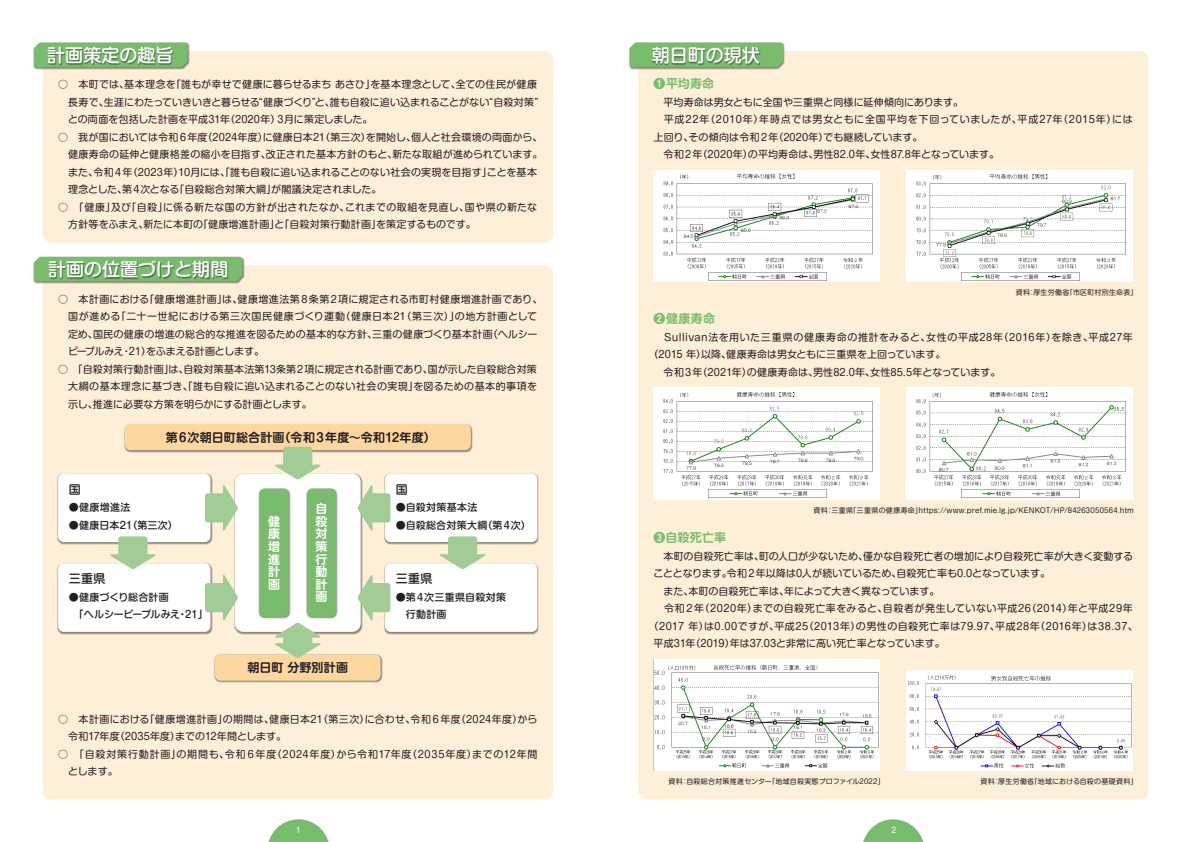
<style>
.page{position:relative;width:1191px;height:842px;background:#fff}
.page>*{position:absolute;margin:0;border:0;box-sizing:border-box;transform-origin:0 0}
.t1{font:500 18px "Shin M Go Pr 6 N";color:#fff}
.t2{font:700 12px "Shin M Go Pr 6 N De";letter-spacing:.005em;color:#231f20}
.t3{font:700 12px "Shin M Go Pr 6 N De";letter-spacing:.015em;color:#7abc6e}
.t4{font:700 12px/12.6px "Shin M Go Pr 6 N De";color:#fff;text-align:justify}
.t5{font:500 12px "Shin M Go Pr 6 N";letter-spacing:.03em;color:#231f20}
.t6{font:10px "Shin M Go Pr 6 N";letter-spacing:.02em;color:#231f20}
.t7{font:10px "Shin M Go Pr 6 N";color:#231f20}
.t8{font:10px "Shin M Go Pr 6 N";letter-spacing:.045em;color:#231f20}
.t9{font:10px "Shin M Go Pr 6 N";letter-spacing:.07em;color:#231f20}
.t10{font:10px "Shin M Go Pr 6 N";letter-spacing:.055em;color:#231f20}
.t11{font:10px "Shin M Go Pr 6 N";letter-spacing:-.005em;color:#231f20}
.t12{font:500 10px/17.5px "Shin M Go Pr 6 N";letter-spacing:.02em;color:#231f20}
.t13{font:10px "Shin M Go Pr 6 N";letter-spacing:.05em;color:#231f20}
.t14{font:500 10px/17.5px "Shin M Go Pr 6 N";letter-spacing:-.015em;color:#231f20}
.t15{font:10px "Shin M Go Pr 6 N";letter-spacing:-.02em;color:#231f20}
.t16{font:8px "Shin M Go Pr 6 N";color:#fff}
.t17{font:7px "Shin M Go Pr 6 N";letter-spacing:.03em;color:#231f20}
</style>
<div class="page">
<div style="left:43px;top:51px;width:510px;height:192px;background:#feefd8;border-radius:9px"></div>
<div style="left:43px;top:265px;width:510px;height:534px;background:#feefd8;border-radius:9px"></div>
<div style="left:638px;top:51px;width:510px;height:748px;background:#feefd8;border-radius:9px"></div>
<img style="left:33px;top:42px;width:157px;height:28px">
<svg style="left:34px;top:43px;width:153px;height:24px"></svg>
<img style="left:33px;top:256px;width:212px;height:28px">
<svg style="left:34px;top:257px;width:208px;height:24px"></svg>
<img style="left:629px;top:42px;width:156px;height:28px">
<svg style="left:629px;top:43px;width:154px;height:24px"></svg>
<img style="left:653px;top:170px;width:226px;height:112px">
<img style="left:906px;top:170px;width:226px;height:112px">
<img style="left:906px;top:388px;width:226px;height:111px">
<img style="left:653px;top:388px;width:226px;height:111px">
<img style="left:906px;top:670px;width:226px;height:101px">
<img style="left:653px;top:659px;width:226px;height:112px">
<img style="left:124px;top:424px;width:349px;height:29px">
<div style="left:125px;top:424px;width:346px;height:26px;background:#fed7a0;border-radius:6px"></div>
<img style="left:214px;top:654px;width:169px;height:29px">
<div style="left:215px;top:654px;width:165px;height:27px;background:#fed7a0;border-radius:6px"></div>
<img style="left:234px;top:473px;width:129px;height:162px">
<div style="left:235px;top:474px;width:126px;height:158px;background:#fff;border-radius:9px"></div>
<img style="left:258px;top:488px;width:33px;height:131px">
<div style="left:259px;top:489px;width:30px;height:128px;background:#7abc6e;border-radius:6px"></div>
<img style="left:306px;top:488px;width:32px;height:131px">
<div style="left:307px;top:489px;width:29px;height:128px;background:#7abc6e;border-radius:6px"></div>
<img style="left:57px;top:473px;width:156px;height:72px">
<div style="left:58px;top:474px;width:152px;height:68px;background:#fff;border-radius:6px"></div>
<img style="left:57px;top:563px;width:156px;height:72px">
<div style="left:58px;top:563px;width:152px;height:69px;background:#fff;border-radius:6px"></div>
<img style="left:384px;top:473px;width:155px;height:72px">
<div style="left:385px;top:474px;width:152px;height:68px;background:#fff;border-radius:6px"></div>
<img style="left:384px;top:563px;width:155px;height:72px">
<div style="left:385px;top:563px;width:152px;height:69px;background:#fff;border-radius:6px"></div>
<svg style="left:275px;top:447px;width:46px;height:33px"></svg>
<svg style="left:275px;top:623px;width:46px;height:35px"></svg>
<svg style="left:439px;top:536px;width:47px;height:33px"></svg>
<svg style="left:110px;top:536px;width:46px;height:33px"></svg>
<svg style="left:205px;top:485px;width:33px;height:46px"></svg>
<svg style="left:205px;top:574px;width:33px;height:47px"></svg>
<svg style="left:357px;top:485px;width:33px;height:46px"></svg>
<svg style="left:357px;top:574px;width:33px;height:47px"></svg>
<img style="left:46px;top:45px;width:130px;height:25px">
<img style="left:47px;top:259px;width:184px;height:25px">
<img style="left:650px;top:45px;width:112px;height:25px">
<svg style="left:268px;top:819px;width:61px;height:23px"></svg>
<svg style="left:863px;top:819px;width:61px;height:23px"></svg>
<h1 class="t1" style="left:47px;top:40px;width:128px">計画策定の趣旨</h1>
<p class="t6" style="left:58px;top:77px;width:480px">○　本町では、基本理念を「誰もが幸せで健康に暮らせるまち あさひ」を基本理念として、全ての住民が健康</p>
<p class="t7" style="left:68px;top:94px;width:472px">長寿で、生涯にわたっていきいきと暮らせる“健康づくり”と、誰も自殺に追い込まれることがない“自殺対策”</p>
<p class="t6" style="left:68px;top:112px;width:306px">との両面を包括した計画を平成31年（2020年）３月に策定しました。</p>
<p class="t6" style="left:58px;top:129px;width:486px">○　我が国においては令和６年度（2024年度）に健康日本21（第三次）を開始し、個人と社会環境の両面から、</p>
<p class="t6" style="left:68px;top:147px;width:476px">健康寿命の延伸と健康格差の縮小を目指す、改正された基本方針のもと、新たな取組が進められています。</p>
<p class="t6" style="left:68px;top:164px;width:470px">また、令和４年（2023年）10月には、「誰も自殺に追い込まれることのない社会の実現を目指す」ことを基本</p>
<p class="t6" style="left:68px;top:182px;width:315px">理念とした、第４次となる「自殺総合対策大綱」が閣議決定されました。</p>
<p class="t8" style="left:58px;top:199px;width:480px">○　「健康」及び「自殺」に係る新たな国の方針が出されたなか、これまでの取組を見直し、国や県の新たな</p>
<p class="t6" style="left:68px;top:217px;width:409px">方針等をふまえ、新たに本町の「健康増進計画」と「自殺対策行動計画」を策定するものです。</p>
<h1 class="t1" style="left:48px;top:255px;width:181px">計画の位置づけと期間</h1>
<p class="t6" style="left:58px;top:291px;width:486px">○　本計画における「健康増進計画」は、健康増進法第８条第２項に規定される市町村健康増進計画であり、</p>
<p class="t10" style="left:68px;top:308px;width:470px">国が進める「二十一世紀における第三次国民健康づくり運動（健康日本21（第三次）」の地方計画として</p>
<p class="t6" style="left:68px;top:326px;width:471px">定め、国民の健康の増進の総合的な推進を図るための基本的な方針、三重の健康づくり基本計画（ヘルシー</p>
<p class="t15" style="left:68px;top:343px;width:197px">ピープルみえ・21）をふまえる計画とします。</p>
<p class="t6" style="left:58px;top:361px;width:480px">○　「自殺対策行動計画」は、自殺対策基本法第13条第２項に規定される計画であり、国が示した自殺総合対策</p>
<p class="t6" style="left:68px;top:378px;width:470px">大綱の基本理念に基づき、「誰も自殺に追い込まれることのない社会の実現」を図るための基本的事項を</p>
<p class="t11" style="left:68px;top:396px;width:245px">示し、推進に必要な方策を明らかにする計画とします。</p>
<p class="t2" style="left:166px;top:428px;width:271px">第６次朝日町総合計画（令和３年度～令和12年度）</p>
<p class="t5" style="left:69px;top:479px;width:13px">国</p>
<p class="t12" style="left:69px;top:498px;width:63px">●健康増進法</p>
<p class="t12" style="left:69px;top:516px;width:111px">●健康日本21（第三次）</p>
<p class="t5" style="left:69px;top:569px;width:38px">三重県</p>
<p class="t14" style="left:69px;top:588px;width:140px">●健康づくり総合計画<br>　「ヘルシーピープルみえ・21」</p>
<p class="t4" style="left:268px;top:514px;width:13px">健康増進計画</p>
<p class="t4" style="left:315px;top:502px;width:13px">自殺対策行動計画</p>
<p class="t2" style="left:247px;top:658px;width:102px">朝日町 分野別計画</p>
<p class="t5" style="left:396px;top:479px;width:13px">国</p>
<p class="t12" style="left:396px;top:498px;width:83px">●自殺対策基本法</p>
<p class="t12" style="left:396px;top:516px;width:137px">●自殺総合対策大綱（第４次）</p>
<p class="t5" style="left:396px;top:569px;width:38px">三重県</p>
<p class="t12" style="left:396px;top:588px;width:112px">●第４次三重県自殺対策　行動計画</p>
<p class="t6" style="left:58px;top:711px;width:481px">○　本計画における「健康増進計画」の期間は、健康日本21（第三次）に合わせ、令和６年度（2024年度）から</p>
<p class="t7" style="left:68px;top:728px;width:219px">令和17年度（2035年度）までの12年間とします。</p>
<p class="t9" style="left:58px;top:746px;width:481px">○　「自殺対策行動計画」の期間も、令和６年度（2024年度）から令和17年度（2035年度）までの12年間</p>
<p class="t6" style="left:68px;top:763px;width:51px">とします。</p>
<h1 class="t1" style="left:652px;top:40px;width:109px">朝日町の現状</h1>
<p class="t3" style="left:653px;top:74px;width:62px">❶平均寿命</p>
<p class="t6" style="left:653px;top:94px;width:311px">　平均寿命は男女ともに全国や三重県と同様に延伸傾向にあります。</p>
<p class="t9" style="left:663px;top:112px;width:470px">平成22年（2010年）年時点では男女ともに全国平均を下回っていましたが、平成27年（2015年）には</p>
<p class="t6" style="left:653px;top:129px;width:270px">上回り、その傾向は令和２年（2020年）でも継続しています。</p>
<p class="t6" style="left:653px;top:147px;width:347px">　令和２年（2020年）の平均寿命は、男性82.0年、女性87.8年となっています。</p>
<p class="t17" style="left:1015px;top:287px;width:123px">資料：厚生労働省「市区町村別生命表」</p>
<p class="t3" style="left:653px;top:309px;width:63px">❷健康寿命</p>
<p class="t10" style="left:653px;top:329px;width:481px">　Sullivan法を用いた三重県の健康寿命の推計をみると、女性の平成28年（2016年）を除き、平成27年</p>
<p class="t7" style="left:648px;top:346px;width:298px">（2015 年）以降、健康寿命は男女ともに三重県を上回っています。</p>
<p class="t6" style="left:653px;top:364px;width:348px">　令和３年（2021年）の健康寿命は、男性82.0年、女性85.5年となっています。</p>
<p class="t17" style="left:813px;top:504px;width:322px">資料：三重県「三重県の健康寿命」https://www.pref.mie.lg.jp/KENKOT/HP/84263050564.htm</p>
<p class="t3" style="left:653px;top:528px;width:74px">❸自殺死亡率</p>
<p class="t6" style="left:653px;top:548px;width:481px">　本町の自殺死亡率は、町の人口が少ないため、僅かな自殺死亡者の増加により自殺死亡率が大きく変動する</p>
<p class="t11" style="left:653px;top:566px;width:398px">こととなります。令和２年以降は0人が続いているため、自殺死亡率も0.0となっています。</p>
<p class="t11" style="left:653px;top:583px;width:287px">　また、本町の自殺死亡率は、年によって大きく異なっています。</p>
<p class="t13" style="left:653px;top:601px;width:481px">　令和２年（2020年）までの自殺死亡率をみると、自殺者が発生していない平成26（2014）年と平成29年</p>
<p class="t8" style="left:648px;top:618px;width:491px">（2017 年）は0.00ですが、平成25（2013年）の男性の自殺死亡率は79.97、平成28年（2016年）は38.37、</p>
<p class="t7" style="left:653px;top:636px;width:293px">平成31年（2019）年は37.03と非常に高い死亡率となっています。</p>
<p class="t17" style="left:668px;top:776px;width:217px">資料：自殺総合対策推進センター「地域自殺実態プロファイル2022」</p>
<p class="t17" style="left:980px;top:776px;width:158px">資料：厚生労働省「地域における自殺の基礎資料」</p>
<p class="t16" style="left:294px;top:823px;width:9px">１</p>
<p class="t16" style="left:891px;top:823px;width:6px">2</p>
</div>
